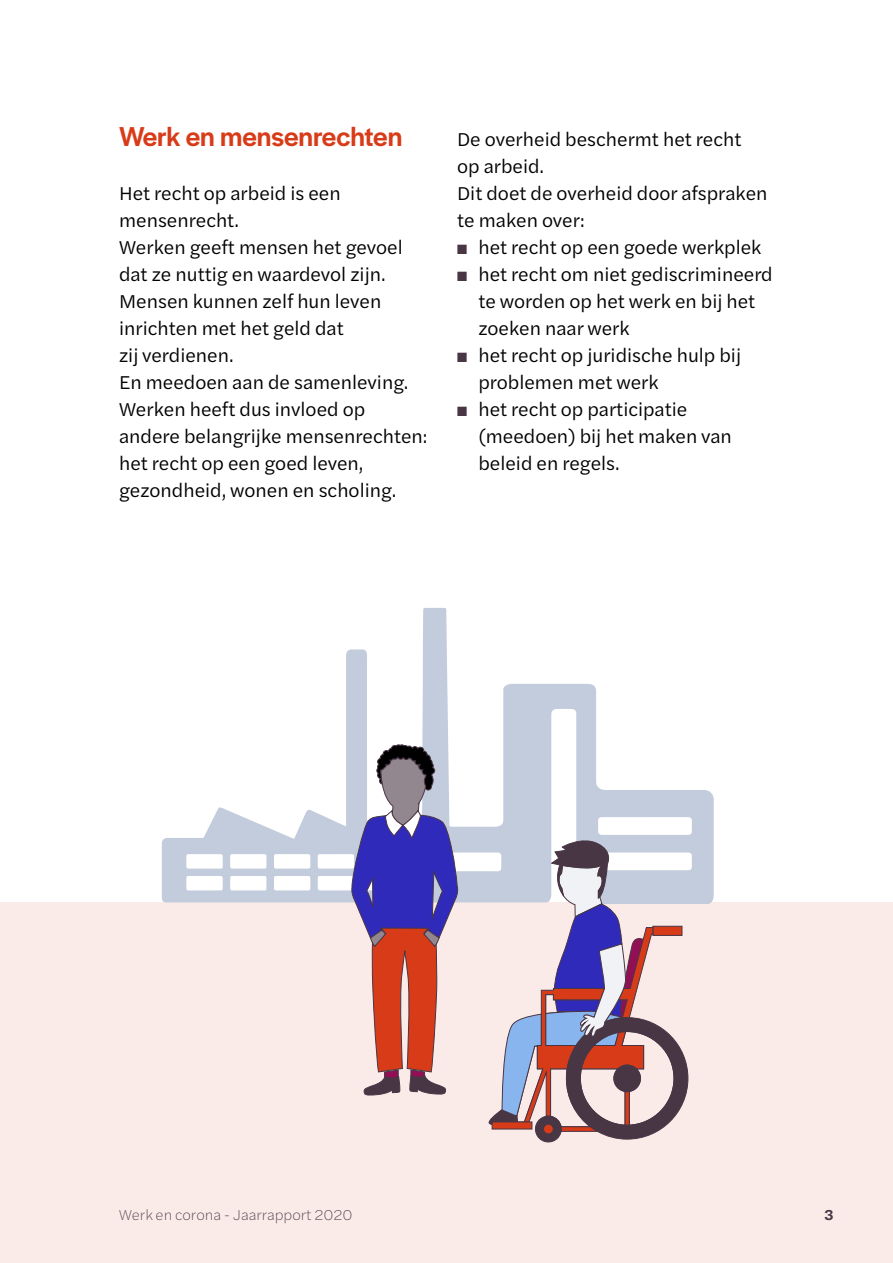
<style>
.page{position:relative;width:893px;height:1263px;background:#fff}
.page>*{position:absolute;margin:0;border:0;box-sizing:border-box;transform-origin:0 0}
.H1_-_Paragraafkop_gr{font:500 28.5px "Halyard Display";color:#d83b18}
.P_-_Broodtekst_groot{font:19.5px/27px "Halyard Text";color:#000}
.P_-_Opsomming_groot{font:19.5px/27px "Halyard Text";color:#000}
.t1{font:200 15px "Halyard Text";color:#493645}
.t2{font:600 15px "Halyard Text";color:#493645}
.s1{color:#493645}
</style>
<div class="page">
<div style="left:0;top:902px;width:893px;height:361px;background:#fbebe8"></div>
<svg style="left:162px;top:608px;width:552px;height:296px"></svg>
<svg style="left:486px;top:836px;width:203px;height:306px"></svg>
<svg style="left:351px;top:744px;width:107px;height:352px"></svg>
<h1 class="H1_-_Paragraafkop_gr" style="left:119px;top:116px;width:285px">Werk en mensenrechten</h1>
<p class="P_-_Broodtekst_groot" style="left:119px;top:179px;width:223px">Het recht op arbeid is een mensenrecht.</p>
<p class="P_-_Broodtekst_groot" style="left:119px;top:233px;width:285px">Werken geeft mensen het gevoel dat ze nuttig en waardevol zijn.</p>
<p class="P_-_Broodtekst_groot" style="left:119px;top:287px;width:264px">Mensen kunnen zelf hun leven inrichten met het geld dat<br>zij verdienen.</p>
<p class="P_-_Broodtekst_groot" style="left:119px;top:368px;width:291px">En meedoen aan de samenleving.</p>
<p class="P_-_Broodtekst_groot" style="left:119px;top:395px;width:310px">Werken heeft dus invloed op andere belangrijke mensenrechten:</p>
<p class="P_-_Broodtekst_groot" style="left:119px;top:449px;width:279px">het recht op een goed leven, gezondheid, wonen en scholing.</p>
<p class="P_-_Broodtekst_groot" style="left:457px;top:125px;width:286px">De overheid beschermt het recht op arbeid.</p>
<p class="P_-_Broodtekst_groot" style="left:457px;top:179px;width:312px">Dit doet de overheid door afspraken te maken over:</p>
<p class="P_-_Opsomming_groot" style="left:457px;top:233px;width:306px"><span class="s1">■</span> het recht op een goede werkplek</p>
<p class="P_-_Opsomming_groot" style="left:478px;top:260px;width:296px;text-indent:-21px"><span class="s1">■</span> het recht om niet gediscrimineerd te worden op het werk en bij het zoeken naar werk</p>
<p class="P_-_Opsomming_groot" style="left:478px;top:341px;width:264px;text-indent:-21px"><span class="s1">■</span> het recht op juridische hulp bij problemen met werk</p>
<p class="P_-_Opsomming_groot" style="left:478px;top:395px;width:255px;text-indent:-21px"><span class="s1">■</span> het recht op participatie (meedoen) bij het maken van beleid en regels.</p>
<p class="t1" style="left:119px;top:1204px;width:235px">Werk en corona - Jaarrapport 2020</p>
<p class="t2" style="left:824px;top:1203px;width:11px">3</p>
</div>
